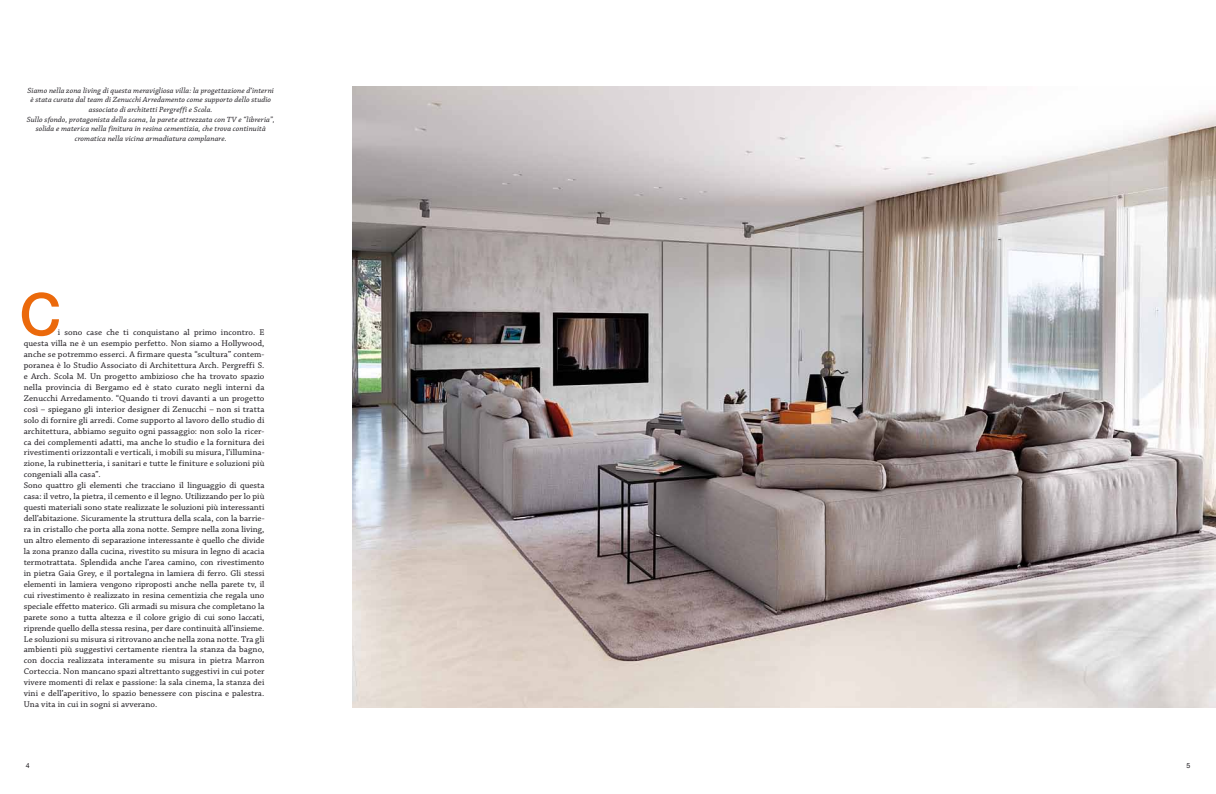
<style>
.page{position:relative;width:1216px;height:794px;background:#fff}
.page>*{position:absolute;margin:0;border:0;box-sizing:border-box;transform-origin:0 0}
.t1{font:500 58.62px "Helvetica Neue";color:#eb690b}
.t2{font:8.75px/10.9px "Chaparral Pro";letter-spacing:.01em;color:#1a171c}
.t3{font:italic 7.88px/9.6px "Chaparral Pro";letter-spacing:.01em;color:#1a171c;text-align:center}
.t4{font:7px "Helvetica Neue";color:#1a171c}
</style>
<div class="page">
<img style="left:352px;top:87px;width:863px;height:620px">
<p class="t3" style="left:27px;top:86px;width:249px">Siamo nella zona living di questa meravigliosa villa: la progettazione d‘interni è stata curata dal team di Zenucchi Arredamento come supporto dello studio associato di architetti Pergreffi e Scola.<br>Sullo sfondo, protagonista della scena, la parete attrezzata con TV e “libreria”, solida e materica nella finitura in resina cementizia, che trova continuità cromatica nella vicina armadiatura complanare.</p>
<h1 class="t1" style="left:20px;top:279px;width:43px">C</h1>
<p class="t2" style="left:24px;top:327px;width:242px;text-indent:34px">i sono case che ti conquistano al primo incontro. E questa villa ne è un esempio perfetto. Non siamo a Hollywood, anche se potremmo esserci. A firmare questa “scultura” contem&shy;poranea è lo Studio Associato di Architettura Arch. Pergreffi S. e Arch. Scola M. Un progetto ambizioso che ha trovato spazio nella provincia di Bergamo ed è stato curato negli interni da Zenucchi Arredamento. “Quando ti trovi davanti a un progetto così – spiegano gli interior designer di Zenucchi – non si tratta solo di fornire gli arredi. Come supporto al lavoro dello studio di architettura, abbiamo seguito ogni passaggio: non solo la ricer&shy;ca dei complementi adatti, ma anche lo studio e la fornitura dei rivestimenti orizzontali e verticali, i mobili su misura, l’illumina&shy;zione, la rubinetteria, i sanitari e tutte le finiture e soluzioni più congeniali alla casa”.<br>Sono quattro gli elementi che tracciano il linguaggio di questa casa: il vetro, la pietra, il cemento e il legno. Utilizzando per lo più questi materiali sono state realizzate le soluzioni più interessanti dell’abitazione. Sicuramente la struttura della scala, con la barrie&shy;ra in cristallo che porta alla zona notte. Sempre nella zona living, un altro elemento di separazione interessante è quello che divide la zona pranzo dalla cucina, rivestito su misura in legno di acacia termotrattata. Splendida anche l’area camino, con rivestimento in pietra Gaia Grey, e il portalegna in lamiera di ferro. Gli stessi elementi in lamiera vengono riproposti anche nella parete tv, il cui rivestimento è realizzato in resina cementizia che regala uno speciale effetto materico. Gli armadi su misura che completano la parete sono a tutta altezza e il colore grigio di cui sono laccati, riprende quello della stessa resina, per dare continuità all’insieme.<br>Le soluzioni su misura si ritrovano anche nella zona notte. Tra gli ambienti più suggestivi certamente rientra la stanza da bagno, con doccia realizzata interamente su misura in pietra Marron Corteccia. Non mancano spazi altrettanto suggestivi in cui poter vivere momenti di relax e passione: la sala cinema, la stanza dei vini e dell’aperitivo, lo spazio benessere con piscina e palestra.<br>Una vita in cui in sogni si avverano.</p>
<p class="t4" style="left:26px;top:761px;width:5px">4</p>
<p class="t4" style="left:1186px;top:761px;width:5px">5</p>
</div>
